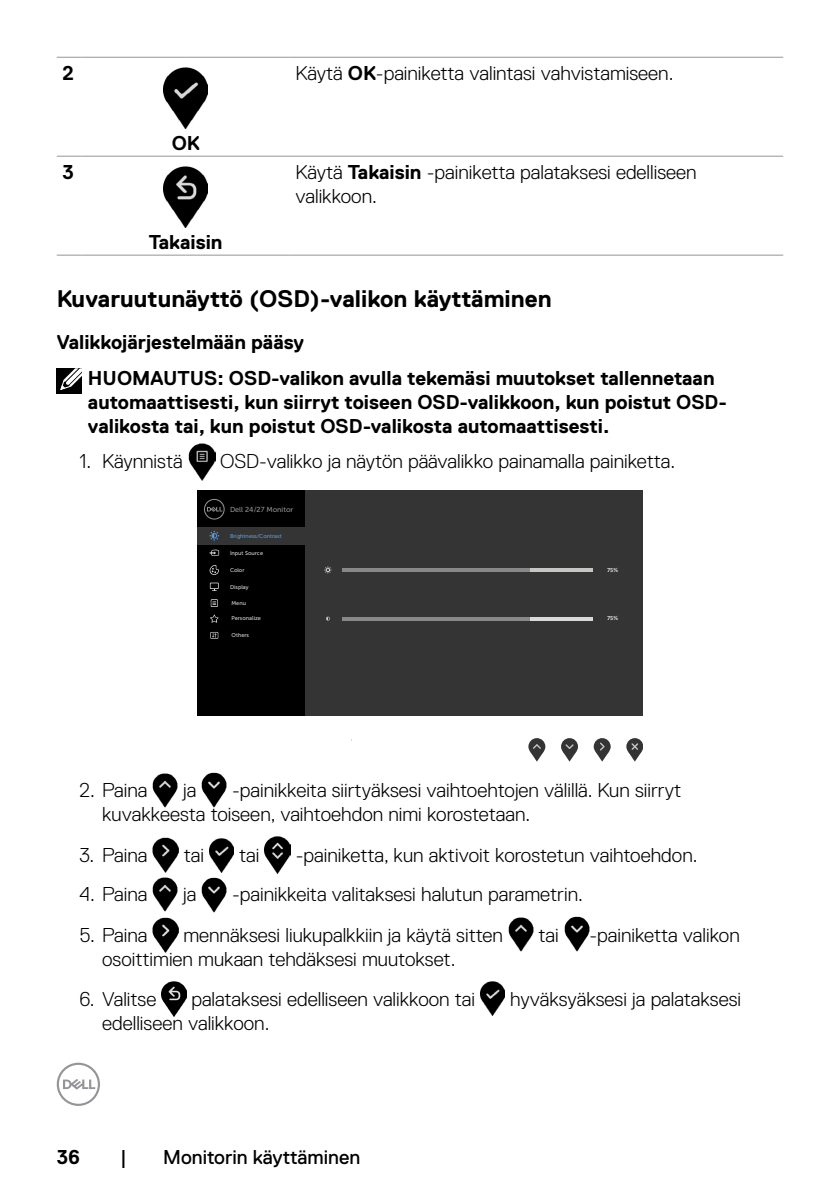
<style>
.page{position:relative;width:840px;height:1191px;background:#fff}
.page>*{position:absolute;margin:0;border:0;box-sizing:border-box;transform-origin:0 0}
.t1{font:700 24px "Dell Replica";color:#000}
.t2{font:300 20px/24px "Dell Replica";color:#000}
.t3{font:700 20px/35.4px "Dell Replica";color:#000}
.t4{font:20px "Dell Replica";color:#000}
.t5{font:7.2px "Museo Sans For Dell 500";color:#939393}
.t6{font:700 6.4px "Calibri";color:#d9d9d9}
.t7{font:5.6px "Museo Sans For Dell 500";color:#d9d9d9}
.t8{font:5.6px "Museo Sans For Dell 500";color:#5b9bd5}
.s1{font-weight:700}
</style>
<div class="page">
<svg style="left:57px;top:1062px;width:43px;height:44px"></svg>
<svg style="left:57px;top:57px;width:25px;height:1px"></svg>
<hr style="left:82px;top:57px;width:103px;height:1px;background:#939598">
<hr style="left:185px;top:57px;width:104px;height:1px;background:#939598">
<hr style="left:289px;top:57px;width:493px;height:1px;background:#939598">
<svg style="left:57px;top:156px;width:25px;height:1px"></svg>
<svg style="left:57px;top:255px;width:25px;height:1px"></svg>
<hr style="left:82px;top:156px;width:103px;height:1px;background:#939598">
<hr style="left:185px;top:156px;width:104px;height:1px;background:#939598">
<hr style="left:82px;top:255px;width:103px;height:1px;background:#939598">
<hr style="left:185px;top:255px;width:104px;height:1px;background:#939598">
<hr style="left:289px;top:156px;width:493px;height:1px;background:#939598">
<hr style="left:289px;top:255px;width:493px;height:1px;background:#939598">
<img style="left:164px;top:68px;width:43px;height:60px">
<img style="left:164px;top:166px;width:43px;height:61px">
<div style="left:57px;top:368px;width:25px;height:26px;background:#000"></div>
<svg style="left:60px;top:368px;width:22px;height:23px"></svg>
<img style="left:188px;top:443px;width:27px;height:37px">
<div style="left:197px;top:490px;width:445px;height:225px;background:#343435"></div>
<div style="left:197px;top:490px;width:107px;height:225px;background:#000"></div>
<div style="left:197px;top:527px;width:109px;height:17px;background:#343435"></div>
<svg style="left:204px;top:499px;width:20px;height:20px"></svg>
<svg style="left:209px;top:549px;width:10px;height:7px"></svg>
<svg style="left:209px;top:565px;width:10px;height:10px"></svg>
<svg style="left:210px;top:614px;width:9px;height:9px"></svg>
<svg style="left:210px;top:582px;width:9px;height:7px"></svg>
<div style="left:210px;top:583px;width:8px;height:5px;background:#000"></div>
<svg style="left:211px;top:599px;width:7px;height:8px"></svg>
<svg style="left:211px;top:600px;width:6px;height:6px"></svg>
<svg style="left:211px;top:632px;width:7px;height:6px"></svg>
<svg style="left:212px;top:633px;width:4px;height:4px"></svg>
<svg style="left:209px;top:531px;width:10px;height:9px"></svg>
<div style="left:528px;top:738px;width:17px;height:17px;background:#343435;border-radius:50%"></div>
<svg style="left:530px;top:744px;width:13px;height:17px"></svg>
<svg style="left:560px;top:738px;width:17px;height:17px"></svg>
<svg style="left:562px;top:744px;width:14px;height:17px"></svg>
<svg style="left:593px;top:738px;width:17px;height:17px"></svg>
<svg style="left:595px;top:742px;width:13px;height:19px"></svg>
<svg style="left:626px;top:738px;width:16px;height:17px"></svg>
<svg style="left:628px;top:743px;width:13px;height:18px"></svg>
<svg style="left:529px;top:617px;width:63px;height:3px"></svg>
<svg style="left:342px;top:617px;width:187px;height:3px"></svg>
<svg style="left:326px;top:616px;width:4px;height:4px"></svg>
<hr style="left:342px;top:568px;width:250px;height:4px;background:#c6c6c2">
<hr style="left:342px;top:568px;width:187px;height:4px;background:#888">
<svg style="left:324px;top:566px;width:7px;height:7px"></svg>
<img style="left:152px;top:773px;width:26px;height:34px">
<img style="left:201px;top:773px;width:26px;height:34px">
<img style="left:152px;top:837px;width:26px;height:36px">
<img style="left:209px;top:838px;width:25px;height:34px">
<img style="left:264px;top:837px;width:26px;height:36px">
<img style="left:152px;top:877px;width:26px;height:34px">
<img style="left:201px;top:878px;width:26px;height:34px">
<img style="left:152px;top:917px;width:26px;height:36px">
<img style="left:508px;top:917px;width:25px;height:34px">
<img style="left:564px;top:916px;width:25px;height:35px">
<img style="left:161px;top:981px;width:25px;height:35px">
<img style="left:480px;top:981px;width:24px;height:34px">
<p class="t3" style="left:62px;top:55px;width:13px">2</p>
<p class="t3" style="left:62px;top:154px;width:13px">3</p>
<p class="t3" style="left:171px;top:126px;width:29px">OK</p>
<p class="t3" style="left:149px;top:225px;width:75px">Takaisin</p>
<p class="t2" style="left:295px;top:61px;width:379px">Käytä <span class="s1">OK</span>-painiketta valintasi vahvistamiseen.</p>
<p class="t2" style="left:295px;top:160px;width:402px">Käytä <span class="s1">Takaisin</span> -painiketta palataksesi edelliseen valikkoon.</p>
<p class="t1" style="left:57px;top:285px;width:496px">Kuvaruutunäyttö (OSD)-valikon käyttäminen</p>
<p class="t3" style="left:88px;top:325px;width:627px;text-indent:-31px">Valikkojärjestelmään pääsy<br>HUOMAUTUS: OSD-valikon avulla tekemäsi muutokset tallennetaan</p>
<p class="t3" style="left:88px;top:390px;width:640px;line-height:24px">automaattisesti, kun siirryt toiseen OSD-valikkoon, kun poistut OSD&shy;valikosta tai, kun poistut OSD-valikosta automaattisesti.</p>
<p class="t2" style="left:79px;top:449px;width:105px">1. Käynnistä</p>
<p class="t2" style="left:220px;top:449px;width:456px">OSD-valikko ja näytön päävalikko painamalla painiketta.</p>
<p class="t5" style="left:230px;top:505px;width:65px">Dell 24/27 Monitor</p>
<p class="t7" style="left:230px;top:549px;width:35px">Input Source</p>
<p class="t7" style="left:230px;top:566px;width:16px">Color</p>
<p class="t8" style="left:230px;top:532px;width:53px">Brightness/Contrast</p>
<p class="t6" style="left:606px;top:565px;width:12px">75%</p>
<p class="t7" style="left:230px;top:584px;width:20px">Display</p>
<p class="t7" style="left:231px;top:600px;width:16px">Menu</p>
<p class="t7" style="left:231px;top:632px;width:19px">Others</p>
<p class="t7" style="left:231px;top:615px;width:31px">Personalize</p>
<p class="t6" style="left:606px;top:613px;width:12px">75%</p>
<p class="t2" style="left:79px;top:778px;width:69px">2. Paina</p>
<p class="t2" style="left:183px;top:778px;width:15px">ja</p>
<p class="t2" style="left:102px;top:778px;width:580px;text-indent:130px">-painikkeita siirtyäksesi vaihtoehtojen välillä. Kun siirryt kuvakkeesta toiseen, vaihtoehdon nimi korostetaan.</p>
<p class="t2" style="left:79px;top:843px;width:69px">3. Paina</p>
<p class="t2" style="left:184px;top:843px;width:22px">tai</p>
<p class="t2" style="left:239px;top:843px;width:22px">tai</p>
<p class="t2" style="left:295px;top:843px;width:403px">-painiketta, kun aktivoit korostetun vaihtoehdon.</p>
<p class="t2" style="left:79px;top:882px;width:69px">4. Paina</p>
<p class="t2" style="left:183px;top:882px;width:15px">ja</p>
<p class="t2" style="left:232px;top:882px;width:352px">-painikkeita valitaksesi halutun parametrin.</p>
<p class="t2" style="left:79px;top:923px;width:69px">5. Paina</p>
<p class="t2" style="left:183px;top:923px;width:321px">mennäksesi liukupalkkiin ja käytä sitten</p>
<p class="t2" style="left:538px;top:923px;width:22px">tai</p>
<p class="t2" style="left:589px;top:923px;width:152px">-painiketta valikon</p>
<p class="t2" style="left:102px;top:947px;width:354px">osoittimien mukaan tehdäksesi muutokset.</p>
<p class="t2" style="left:79px;top:987px;width:78px">6. Valitse</p>
<p class="t2" style="left:191px;top:987px;width:285px">palataksesi edelliseen valikkoon tai</p>
<p class="t2" style="left:510px;top:987px;width:232px">hyväksyäksesi ja palataksesi</p>
<p class="t2" style="left:102px;top:1011px;width:169px">edelliseen valikkoon.</p>
<p class="t3" style="left:57px;top:1139px;width:25px">36</p>
<p class="t4" style="left:120px;top:1146px;width:8px">|</p>
<p class="t4" style="left:163px;top:1146px;width:198px">Monitorin käyttäminen</p>
</div>
